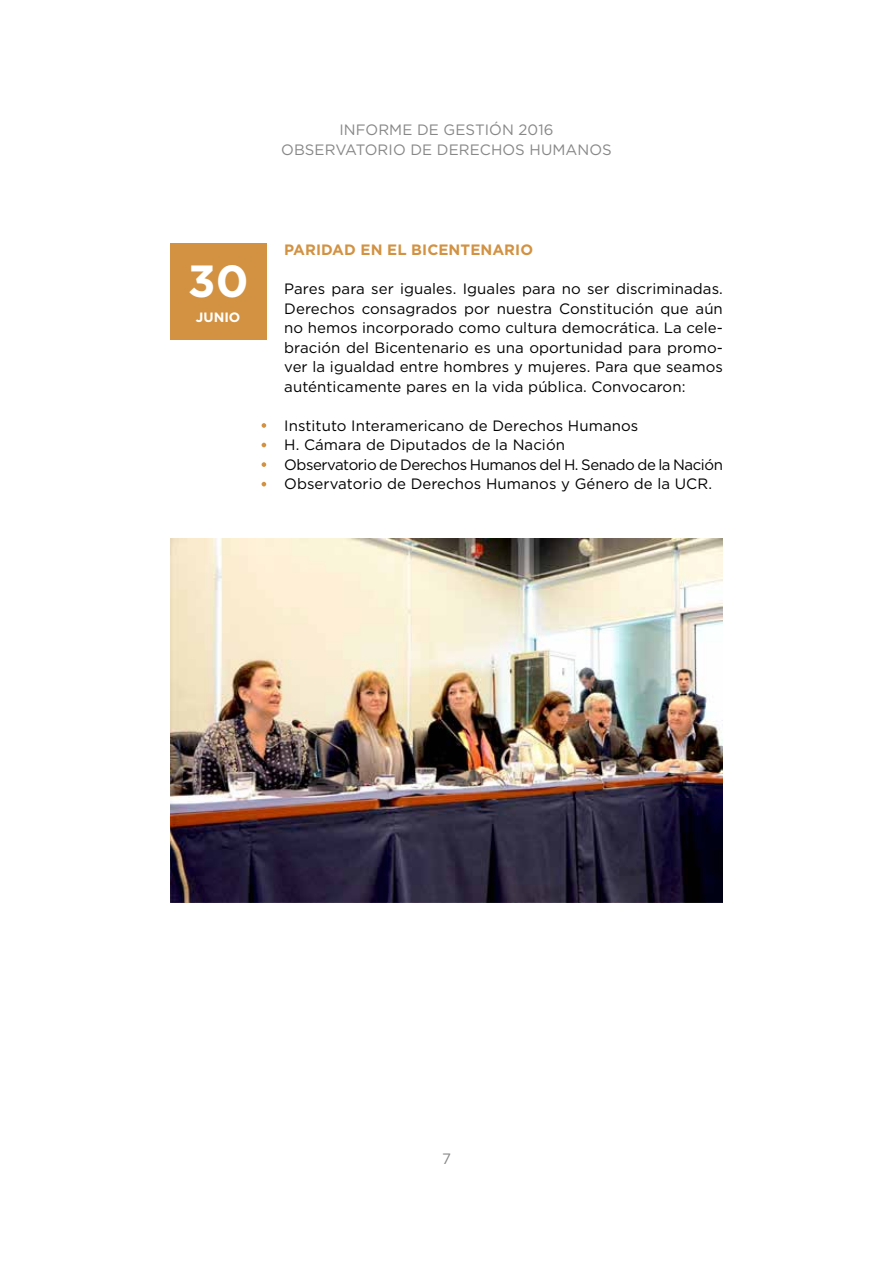
<style>
.page{position:relative;width:893px;height:1263px;background:#fff}
.page>*{position:absolute;margin:0;border:0;box-sizing:border-box;transform-origin:0 0}
.t1{font:700 45px "Gotham";color:#fff}
.t2{font:15px/19.5px "Gotham";letter-spacing:.005em;color:#000;text-align:justify}
.t3{font:15px/19.5px "Gotham";letter-spacing:.005em;color:#878787;text-align:center}
.t4{font:700 15px "Gotham";letter-spacing:.005em;color:#d29242}
.t5{font:700 13.5px "Gotham";color:#fff}
</style>
<div class="page">
<div style="left:170px;top:243px;width:96px;height:97px;background:#d29242"></div>
<svg style="left:262px;top:423px;width:4px;height:5px"></svg>
<svg style="left:262px;top:443px;width:4px;height:4px"></svg>
<svg style="left:262px;top:462px;width:4px;height:5px"></svg>
<svg style="left:262px;top:482px;width:4px;height:4px"></svg>
<img style="left:170px;top:539px;width:553px;height:363px">
<h1 class="t1" style="left:188px;top:251px;width:62px">30</h1>
<p class="t5" style="left:196px;top:308px;width:46px">JUNIO</p>
<p class="t3" style="left:281px;top:120px;width:332px">INFORME DE GESTIÓN 2016<br>OBSERVATORIO DE DERECHOS HUMANOS</p>
<p class="t4" style="left:284px;top:240px;width:250px">PARIDAD EN EL BICENTENARIO</p>
<p class="t2" style="left:284px;top:279px;width:440px">Pares para ser iguales. Iguales para no ser discriminadas.<br>Derechos consagrados por nuestra Constitución que aún no hemos incorporado como cultura democrática. La cele&shy;bración del Bicentenario es una oportunidad para promo&shy;ver la igualdad entre hombres y mujeres. Para que seamos auténticamente pares en la vida pública. Convocaron:</p>
<p class="t2" style="left:284px;top:416px;width:440px;text-align:left">Instituto Interamericano de Derechos Humanos<br>H. Cámara de Diputados de la Nación<br>Observatorio de Derechos Humanos del H. Senado de la Nación Observatorio de Derechos Humanos y Género de la UCR.</p>
<p class="t3" style="left:442px;top:1149px;width:10px">7</p>
</div>
